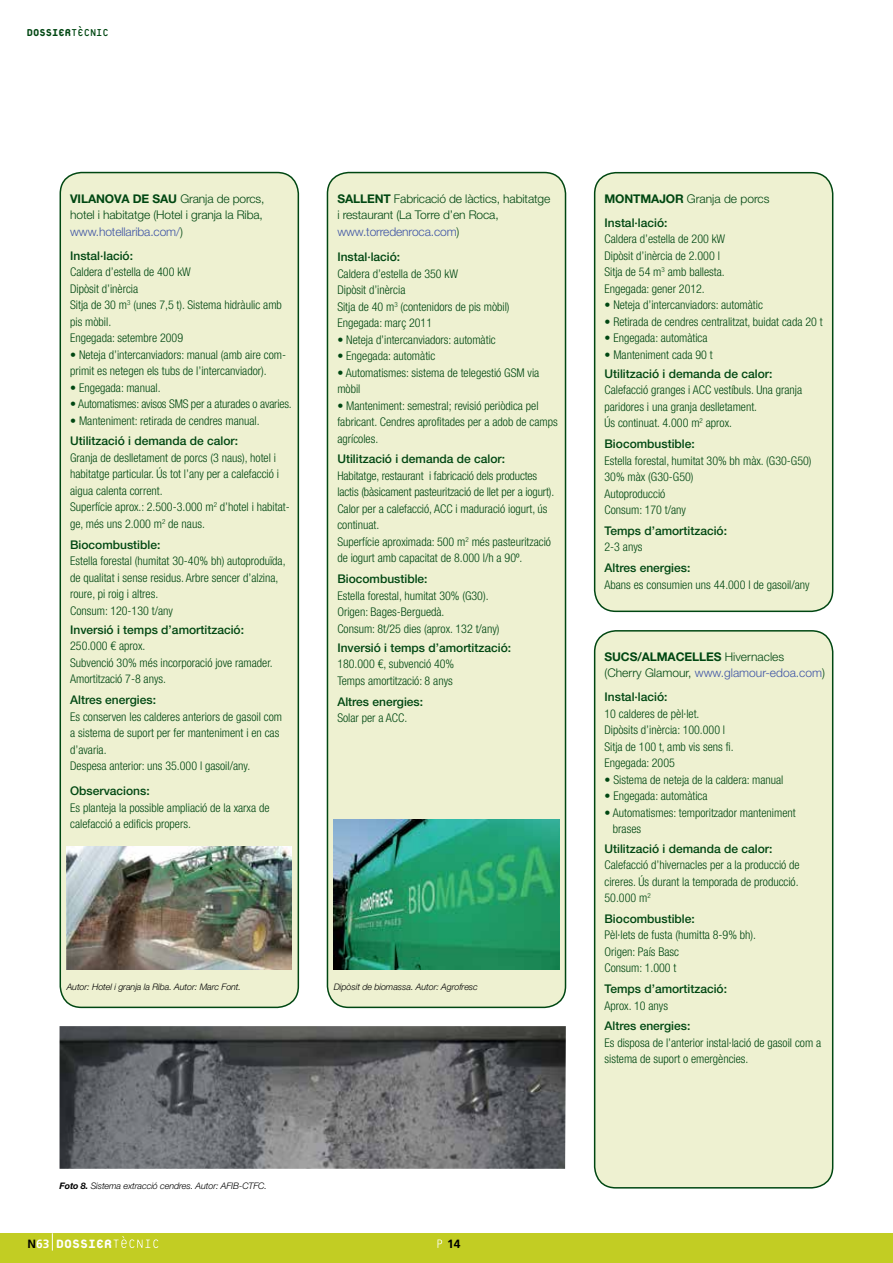
<style>
.page{position:relative;width:893px;height:1263px;background:#fff}
.page>*{position:absolute;margin:0;border:0;box-sizing:border-box;transform-origin:0 0}
.t1{font:800 18px "Platelet";color:#fff;scale:.96 1}
.t2{font:800 15px "Platelet";color:#004712;scale:.91 1}
.t3{font:300 condensed 12px/16.5px "Helvetica Neue LT Com";color:#004712}
.t4{font:500 12px "Helvetica Neue";color:#004712}
.t5{font:300 12px/16.5px "Helvetica Neue";letter-spacing:-.01em;color:#004712}
.t6{font:700 12px "Helvetica Neue LT Pro";letter-spacing:-.01em;color:#004712}
.t7{font:700 12px "Frutiger";color:#000}
.t8{font:italic 300 9px "Helvetica Neue";letter-spacing:-.01em;color:#000}
.s1{font-weight:400}
.s2{font-family:"Helvetica Neue LT Pro";font-weight:700}
.s3{color:#3e54a5}
.s4{font-weight:700}
.s5{font-family:"Frutiger";font-weight:700;font-size:12px;color:#000}
.s6{font-family:"Frutiger";font-weight:700;font-size:12px}
.s7{font-weight:500}
</style>
<div class="page">
<div style="left:0;top:1233px;width:893px;height:30px;background:#c2cd23"></div>
<svg style="left:437px;top:1239px;width:5px;height:9px"></svg>
<svg style="left:52px;top:1233px;width:1px;height:17px"></svg>
<svg style="left:113px;top:1236px;width:45px;height:12px"></svg>
<div style="left:60px;top:173px;width:238px;height:834px;background:#eef1d1;border-radius:21px"></div>
<div style="left:60px;top:172px;width:239px;height:836px;border:2px solid #004712;border-radius:21px"></div>
<div style="left:327px;top:173px;width:238px;height:834px;background:#eef1d1;border-radius:21px"></div>
<div style="left:327px;top:172px;width:239px;height:836px;border:2px solid #004712;border-radius:21px"></div>
<img style="left:334px;top:819px;width:225px;height:151px">
<div style="left:595px;top:173px;width:238px;height:438px;background:#eef1d1;border-radius:21px"></div>
<div style="left:594px;top:172px;width:239px;height:440px;border:2px solid #004712;border-radius:21px"></div>
<div style="left:595px;top:631px;width:238px;height:557px;background:#eef1d1;border-radius:21px"></div>
<div style="left:594px;top:630px;width:239px;height:558px;border:2px solid #004712;border-radius:21px"></div>
<img style="left:67px;top:846px;width:225px;height:124px">
<img style="left:60px;top:1026px;width:506px;height:143px">
<p class="t2" style="left:27px;top:26px;width:92px">DOSSIER<span class="s1">TÈCNIC</span></p>
<p class="t6" style="left:70px;top:191px;width:16px">VILANOVA</p>
<p class="t5" style="left:70px;top:190px;width:196px;text-indent:63px"><span class="s2">DE SAU</span> Granja de porcs, hotel i habitatge (Hotel i granja la Riba, <span class="s3">www.hotellariba.com/</span>)</p>
<p class="t4" style="left:70px;top:248px;width:64px">Instal·lació:</p>
<p class="t3" style="left:70px;top:263px;width:213px">Caldera d’estella de 400 kW<br>Dipòsit d’inèrcia<br>Sitja de 30 m<sup>3</sup> (unes 7,5 t). Sistema hidràulic amb pis mòbil.<br>Engegada: setembre 2009</p>
<p class="t3" style="left:70px;top:346px;width:217px">• Neteja d’intercanviadors: manual (amb aire com&shy;primit es netegen els tubs de l’intercanviador).</p>
<p class="t3" style="left:70px;top:379px;width:92px">• Engegada: manual.</p>
<p class="t3" style="left:70px;top:395px;width:223px">• Automatismes: avisos SMS per a aturades o avaries.</p>
<p class="t3" style="left:70px;top:412px;width:191px">• Manteniment: retirada de cendres manual.</p>
<p class="t4" style="left:70px;top:434px;width:169px">Utilització i demanda de calor:</p>
<p class="t3" style="left:70px;top:449px;width:221px">Granja de deslletament de porcs (3 naus), hotel i habitatge particular. Ús tot l’any per a calefacció i aigua calenta corrent.<br>Superfície aprox.: 2.500-3.000 m<sup>2</sup> d’hotel i habitat&shy;ge, més uns 2.000 m<sup>2</sup> de naus.</p>
<p class="t4" style="left:70px;top:537px;width:92px">Biocombustible:</p>
<p class="t3" style="left:70px;top:552px;width:217px">Estella forestal (humitat 30-40% bh) autoproduïda, de qualitat i sense residus. Arbre sencer d’alzina, roure, pi roig i altres.<br>Consum: 120-130 t/any</p>
<p class="t4" style="left:70px;top:622px;width:175px">Inversió i temps d’amortització:</p>
<p class="t3" style="left:70px;top:638px;width:204px">250.000 € aprox.<br>Subvenció 30% més incorporació jove ramader.<br>Amortització 7-8 anys.</p>
<p class="t4" style="left:70px;top:693px;width:87px">Altres energies:</p>
<p class="t3" style="left:70px;top:708px;width:213px">Es conserven les calderes anteriors de gasoil com a sistema de suport per fer manteniment i en cas d’avaria.<br>Despesa anterior: uns 35.000 l gasoil/any.</p>
<p class="t4" style="left:70px;top:784px;width:81px">Observacions:</p>
<p class="t3" style="left:70px;top:799px;width:201px">Es planteja la possible ampliació de la xarxa de calefacció a edificis propers.</p>
<p class="t6" style="left:337px;top:191px;width:17px">SALLENT</p>
<p class="t5" style="left:337px;top:190px;width:214px;text-indent:57px">Fabricació de làctics, habitatge i restaurant (La Torre d’en Roca, <span class="s3">www.torredenroca.com</span>)</p>
<p class="t4" style="left:337px;top:250px;width:64px">Instal·lació:</p>
<p class="t3" style="left:337px;top:265px;width:174px">Caldera d’estella de 350 kW<br>Dipòsit d’inèrcia<br>Sitja de 40 m<sup>3</sup> (contenidors de pis mòbil)<br>Engegada: març 2011</p>
<p class="t3" style="left:337px;top:331px;width:160px">• Neteja d’intercanviadors: automàtic</p>
<p class="t3" style="left:337px;top:347px;width:99px">• Engegada: automàtic</p>
<p class="t3" style="left:337px;top:364px;width:203px">• Automatismes: sistema de telegestió GSM via mòbil</p>
<p class="t3" style="left:337px;top:397px;width:222px">• Manteniment: semestral; revisió periòdica pel fabricant. Cendres aprofitades per a adob de camps agrícoles.</p>
<p class="t4" style="left:337px;top:452px;width:169px">Utilització i demanda de calor:</p>
<p class="t3" style="left:337px;top:467px;width:218px">Habitatge, restaurant i fabricació dels productes lactis (bàsicament pasteurització de llet per a iogurt).<br>Calor per a calefacció, ACC i maduració iogurt, ús continuat.<br>Superfície aproximada: 500 m<sup>2</sup> més pasteurització de iogurt amb capacitat de 8.000 l/h a 90º.</p>
<p class="t4" style="left:337px;top:572px;width:92px">Biocombustible:</p>
<p class="t3" style="left:337px;top:587px;width:164px">Estella forestal, humitat 30% (G30).<br>Origen: Bages-Berguedà.<br>Consum: 8t/25 dies (aprox. 132 t/any)</p>
<p class="t4" style="left:337px;top:640px;width:175px">Inversió i temps d’amortització:</p>
<p class="t3" style="left:337px;top:656px;width:118px">180.000 €, subvenció 40%<br>Temps amortització: 8 anys</p>
<p class="t4" style="left:337px;top:694px;width:87px">Altres energies:</p>
<p class="t3" style="left:337px;top:709px;width:71px">Solar per a ACC.</p>
<p class="t8" style="left:67px;top:981px;width:176px">Autor: Hotel i granja la Riba. Autor: Marc Font.</p>
<p class="t8" style="left:334px;top:981px;width:145px">Dipòsit de biomassa. Autor: Agrofresc</p>
<p class="t8" style="left:60px;top:1181px;width:209px"><span class="s4">Foto 8.</span> Sistema extracció cendres. Autor: AFIB-CTFC.</p>
<h1 class="t1" style="left:28px;top:1235px;width:89px"><span class="s5">N</span><span class="s6">63</span> DOSSIER</h1>
<p class="t7" style="left:447px;top:1237px;width:15px">14</p>
<p class="t5" style="left:604px;top:186px;width:167px;line-height:24px;text-indent:55px"><span class="s2">JOR</span> Granja de porcs<br><span class="s7">Instal·lació:</span></p>
<p class="t3" style="left:604px;top:231px;width:122px">Caldera d’estella de 200 kW<br>Dipòsit d’inèrcia de 2.000 l<br>Sitja de 54 m<sup>3</sup> amb ballesta.<br>Engegada: gener 2012.</p>
<p class="t3" style="left:604px;top:297px;width:160px">• Neteja d’intercanviadors: automàtic</p>
<p class="t3" style="left:604px;top:313px;width:220px">• Retirada de cendres centralitzat, buidat cada 20 t</p>
<p class="t3" style="left:604px;top:330px;width:105px">• Engegada: automàtica</p>
<p class="t3" style="left:604px;top:346px;width:110px">• Manteniment cada 90 t</p>
<p class="t4" style="left:604px;top:366px;width:169px">Utilització i demanda de calor:</p>
<p class="t3" style="left:604px;top:382px;width:199px">Calefacció granges i ACC vestíbuls. Una granja paridores i una granja deslletament.<br>Ús continuat. 4.000 m<sup>2</sup> aprox.</p>
<p class="t4" style="left:604px;top:437px;width:92px">Biocombustible:</p>
<p class="t3" style="left:604px;top:452px;width:208px">Estella forestal, humitat 30% bh màx. (G30-G50)<br>30% màx (G30-G50)<br>Autoproducció<br>Consum: 170 t/any</p>
<p class="t4" style="left:604px;top:523px;width:124px">Temps d’amortització:</p>
<p class="t3" style="left:604px;top:539px;width:39px">2-3 anys</p>
<p class="t4" style="left:604px;top:561px;width:87px">Altres energies:</p>
<p class="t3" style="left:604px;top:576px;width:207px">Abans es consumien uns 44.000 l de gasoil/any</p>
<p class="t6" style="left:604px;top:191px;width:21px">MONTMA</p>
<p class="t6" style="left:604px;top:649px;width:55px">SUCS/ALMACELLES</p>
<p class="t5" style="left:604px;top:648px;width:222px;text-indent:120px">Hivernacles<br>(Cherry Glamour, <span class="s3">www.glamour-edoa.com</span>)</p>
<p class="t4" style="left:604px;top:690px;width:64px">Instal·lació:</p>
<p class="t3" style="left:604px;top:705px;width:131px">10 calderes de pèl·let.<br>Dipòsits d’inèrcia: 100.000 l<br>Sitja de 100 t, amb vis sens fi.<br>Engegada: 2005</p>
<p class="t3" style="left:604px;top:771px;width:180px">• Sistema de neteja de la caldera: manual</p>
<p class="t3" style="left:604px;top:788px;width:105px">• Engegada: automàtica</p>
<p class="t3" style="left:613px;top:804px;width:184px;text-indent:-8px">• Automatismes: temporitzador manteniment brases</p>
<p class="t4" style="left:604px;top:841px;width:169px">Utilització i demanda de calor:</p>
<p class="t3" style="left:604px;top:856px;width:197px;text-align:justify">Calefacció d’hivernacles per a la producció de cireres. Ús durant la temporada de producció.<br>50.000 m<sup>2</sup></p>
<p class="t4" style="left:604px;top:911px;width:92px">Biocombustible:</p>
<p class="t3" style="left:604px;top:927px;width:153px">Pèl·lets de fusta (humitta 8-9% bh).<br>Origen: País Basc<br>Consum: 1.000 t</p>
<p class="t4" style="left:604px;top:982px;width:124px">Temps d’amortització:</p>
<p class="t3" style="left:604px;top:997px;width:65px">Aprox. 10 anys</p>
<p class="t4" style="left:604px;top:1019px;width:87px">Altres energies:</p>
<p class="t3" style="left:604px;top:1034px;width:218px">Es disposa de l’anterior instal·lació de gasoil com a sistema de suport o emergències.</p>
</div>
